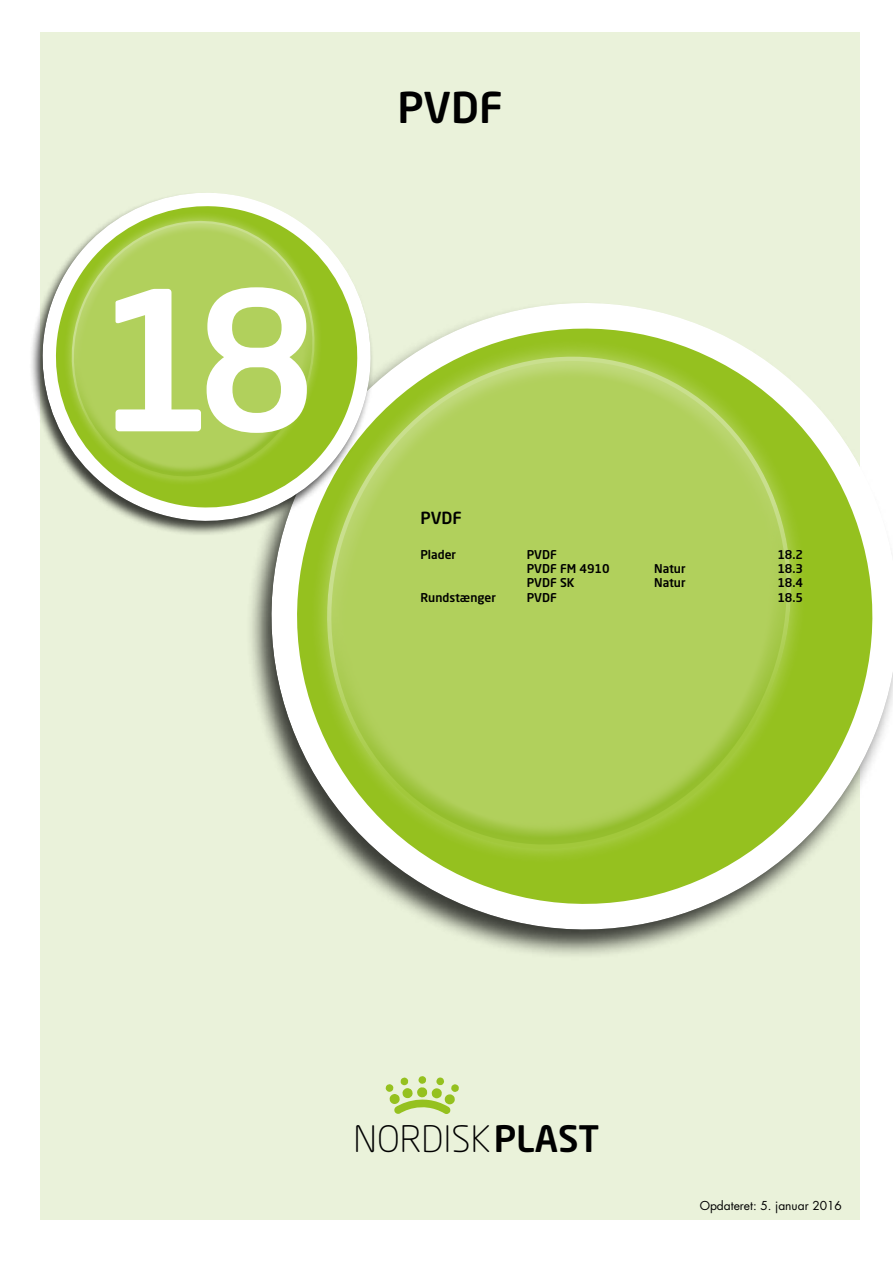
<style>
.page{position:relative;width:893px;height:1263px;background:#fff}
.page>*{position:absolute;margin:0;border:0;box-sizing:border-box;transform-origin:0 0}
.t1{font:500 191.7px "Neo Sans Pro";color:#fff}
.t2{font:500 42px "Neo Sans Pro";color:#000}
.t3{font:300 36px "Neo Sans";color:#000}
.t4{font:500 16.5px "Neo Sans Pro";color:#000}
.t5{font:500 12px "Neo Sans Pro";color:#000}
.t6{font:12px "Futura Std";color:#000}
.s1{font-weight:500}
</style>
<div class="page">
<div style="left:40px;top:32px;width:820px;height:1188px;background:#eaf2da"></div>
<svg style="left:434px;top:573px;width:456px;height:371px"></svg>
<svg style="left:250px;top:446px;width:619px;height:476px"></svg>
<svg style="left:421px;top:303px;width:426px;height:504px"></svg>
<svg style="left:260px;top:355px;width:580px;height:567px;background:#b3d067"></svg>
<svg style="left:158px;top:321px;width:263px;height:251px"></svg>
<svg style="left:130px;top:286px;width:236px;height:242px;background:#c2d09f"></svg>
<svg style="left:31px;top:267px;width:323px;height:251px"></svg>
<svg style="left:112px;top:193px;width:231px;height:263px"></svg>
<svg style="left:36px;top:220px;width:305px;height:298px;background:#b6d16c"></svg>
<svg style="left:385px;top:1076px;width:74px;height:38px"></svg>
<h1 class="t1" style="left:95px;top:240px;width:224px">18</h1>
<h2 class="t2" style="left:397px;top:81px;width:108px">PVDF</h2>
<h3 class="t4" style="left:420px;top:508px;width:43px">PVDF</h3>
<p class="t5" style="left:420px;top:546px;width:37px">Plader</p>
<p class="t5" style="left:527px;top:546px;width:32px">PVDF</p>
<p class="t5" style="left:777px;top:546px;width:27px">18.2</p>
<p class="t5" style="left:527px;top:561px;width:84px">PVDF FM 4910</p>
<p class="t5" style="left:654px;top:561px;width:33px">Natur</p>
<p class="t5" style="left:777px;top:561px;width:27px">18.3</p>
<p class="t5" style="left:527px;top:575px;width:49px">PVDF SK</p>
<p class="t5" style="left:654px;top:575px;width:33px">Natur</p>
<p class="t5" style="left:777px;top:575px;width:27px">18.4</p>
<p class="t5" style="left:420px;top:590px;width:77px">Rundstænger</p>
<p class="t5" style="left:527px;top:590px;width:32px">PVDF</p>
<p class="t5" style="left:777px;top:590px;width:27px">18.5</p>
<h3 class="t3" style="left:354px;top:1117px;width:247px">NORDISK<span class="s1">PLAST</span></h3>
<p class="t6" style="left:700px;top:1198px;width:144px">Opdateret: 5. januar 2016</p>
</div>
